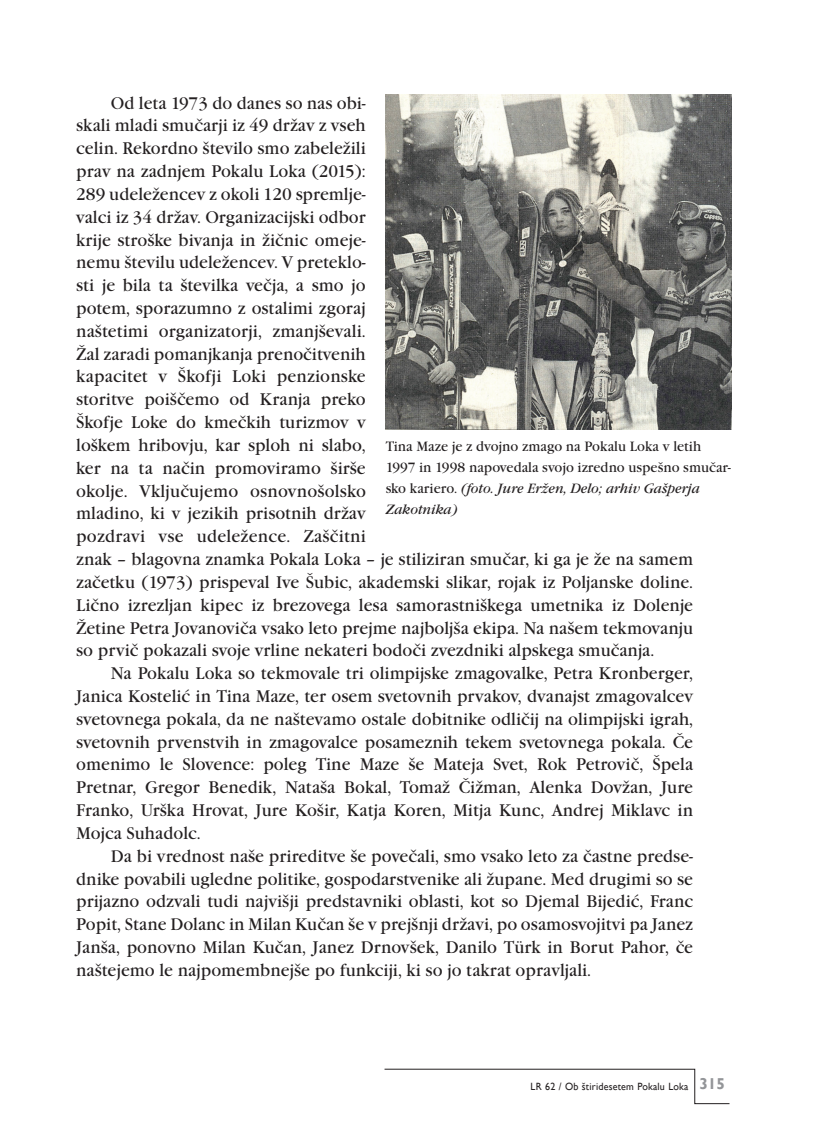
<style>
.page{position:relative;width:819px;height:1141px;background:#fff}
.page>*{position:absolute;margin:0;border:0;box-sizing:border-box;transform-origin:0 0}
.Body__7_first_line{font:17.5px/22.8px "Garamond Itc TEE";color:#231f20;text-align:justify;scale:.95 1}
.Tekst_k_sliki_levo{font:14px/21px "Garamond Itc TEE";color:#231f20;scale:.95 1}
.t1{font:10.5px "Gill Sans";letter-spacing:.02em;color:#231f20;scale:.95 1}
.s1{font-style:italic}
.s2{font-weight:700;font-size:15.75px;color:#939598}
</style>
<div class="page">
<svg style="left:384px;top:1069px;width:346px;height:35px"></svg>
<img style="left:385px;top:95px;width:346px;height:335px">
<p class="Body__7_first_line" style="left:76px;top:92px;width:651px;text-align:left;text-indent:35px">Od leta 1973 do danes so nas obi-<br>skali mladi smučarji iz 49 držav z vseh<br>celin. Rekordno število smo zabeležili<br>prav na zadnjem Pokalu Loka (2015):<br>289 udeležencev z okoli 120 spremlje-<br>valci iz 34 držav. Organizacijski odbor<br>krije stroške bivanja in žičnic omeje-<br>nemu številu udeležencev. V preteklo-<br>sti je bila ta številka večja, a smo jo<br>potem, sporazumno z ostalimi zgoraj<br>naštetimi organizatorji, zmanjševali.<br>Žal zaradi pomanjkanja prenočitvenih<br>kapacitet v Škofji Loki penzionske<br>storitve poiščemo od Kranja preko<br>Škofje Loke do kmečkih turizmov v<br>loškem hribovju, kar sploh ni slabo,<br>ker na ta način promoviramo širše<br>okolje. Vključujemo osnovnošolsko<br>mladino, ki v jezikih prisotnih držav<br>pozdravi vse udeležence. Zaščitni<br>znak – blagovna znamka Pokala Loka – je stiliziran smučar, ki ga je že na samem začetku (1973) prispeval Ive Šubic, akademski slikar, rojak iz Poljanske doline.<br>Lično izrezljan kipec iz brezovega lesa samorastniškega umetnika iz Dolenje Žetine Petra Jovanoviča vsako leto prejme najboljša ekipa. Na našem tekmovanju so prvič pokazali svoje vrline nekateri bodoči zvezdniki alpskega smučanja.</p>
<p class="Body__7_first_line" style="left:76px;top:662px;width:651px;text-indent:35px">Na Pokalu Loka so tekmovale tri olimpijske zmagovalke, Petra Kronberger, Janica Kostelić in Tina Maze, ter osem svetovnih prvakov, dvanajst zmagovalcev svetovnega pokala, da ne naštevamo ostale dobitnike odličij na olimpijski igrah, svetovnih prvenstvih in zmagovalce posameznih tekem svetovnega pokala. Če omenimo le Slovence: poleg Tine Maze še Mateja Svet, Rok Petrovič, Špela Pretnar, Gregor Benedik, Nataša Bokal, Tomaž Čižman, Alenka Dovžan, Jure Franko, Urška Hrovat, Jure Košir, Katja Koren, Mitja Kunc, Andrej Miklavc in Mojca Suhadolc.</p>
<p class="Body__7_first_line" style="left:76px;top:845px;width:651px;text-indent:35px">Da bi vrednost naše prireditve še povečali, smo vsako leto za častne predse&shy;dnike povabili ugledne politike, gospodarstvenike ali župane. Med drugimi so se prijazno odzvali tudi najvišji predstavniki oblasti, kot so Djemal Bijedić, Franc Popit, Stane Dolanc in Milan Kučan še v prejšnji državi, po osamosvojitvi pa Janez Janša, ponovno Milan Kučan, Janez Drnovšek, Danilo Türk in Borut Pahor, če naštejemo le najpomembnejše po funkciji, ki so jo takrat opravljali.</p>
<p class="Tekst_k_sliki_levo" style="left:385px;top:436px;width:365px">Tina Maze je z dvojno zmago na Pokalu Loka v letih 1997 in 1998 napovedala svojo izredno uspešno smučar&shy;sko kariero. <span class="s1">(foto. Jure Eržen, Delo; arhiv Gašperja Zakotnika)</span></p>
<p class="t1" style="left:530px;top:1080px;width:206px">LR 62 / Ob štiridesetem Pokalu Loka <span class="s2">315</span></p>
</div>
